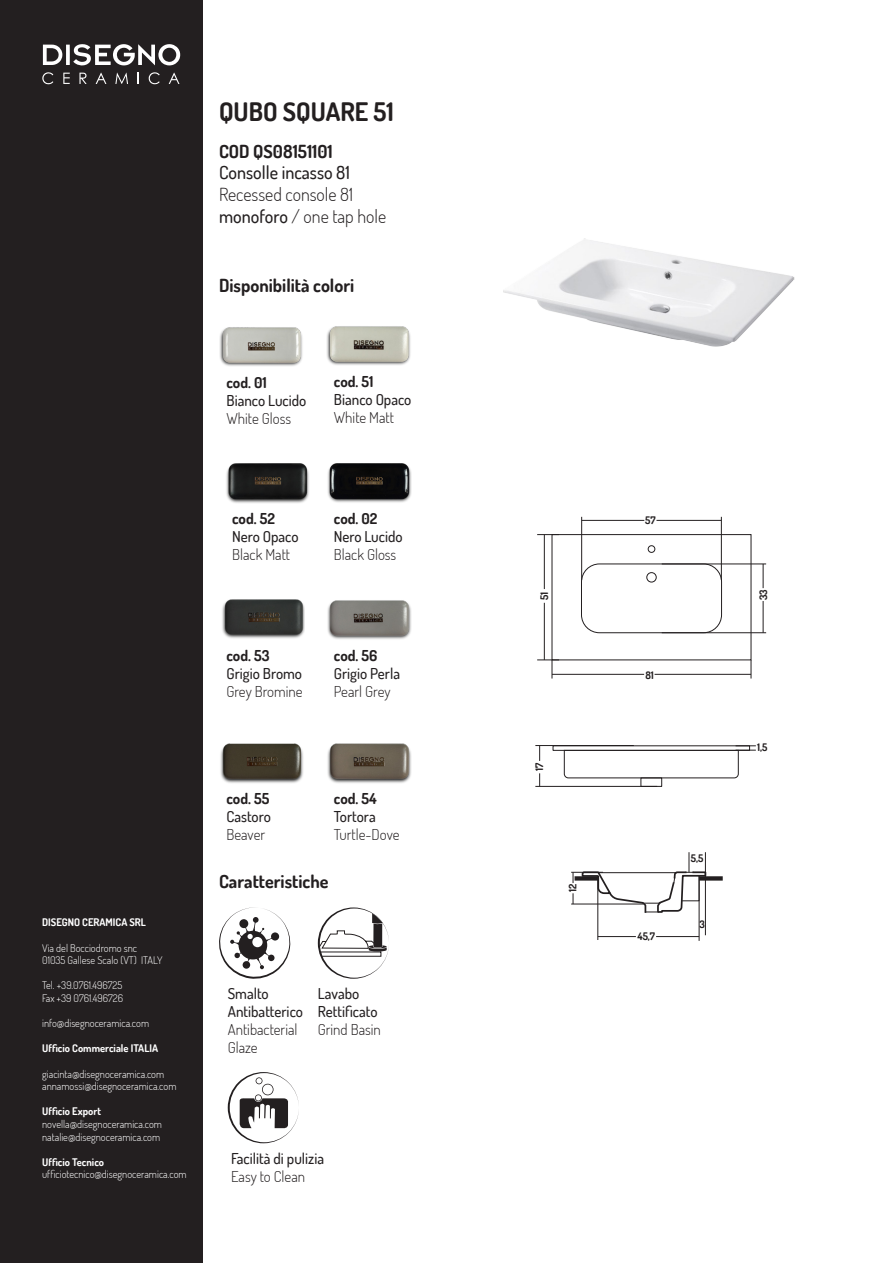
<style>
.page{position:relative;width:893px;height:1263px;background:#fff}
.page>*{position:absolute;margin:0;border:0;box-sizing:border-box;transform-origin:0 0}
.t1{font:700 25.5px "Dosis";color:#231f20}
.t2{font:700 18px "Dosis";color:#231f20}
.t3{font:300 18px "Dosis";color:#231f20}
.t4{font:500 18px "Dosis";color:#231f20}
.t5{font:500 15px/18px "Dosis";color:#231f20}
.t6{font:300 15px/18px "Dosis";color:#231f20}
.t7{font:700 15px "Dosis";color:#231f20}
.t8{font:300 10.5px/12.6px "Dosis";color:#fff}
.t9{font:700 10.5px "Dosis";color:#fff}
.t10{font:700 10.35px "Dosis";color:#231f20}
.s1{font-weight:500}
</style>
<div class="page">
<div style="left:0;top:0;width:202px;height:1263px;background:#231f20"></div>
<svg style="left:42px;top:72px;width:11px;height:12px"></svg>
<svg style="left:149px;top:72px;width:11px;height:12px"></svg>
<svg style="left:43px;top:44px;width:137px;height:22px"></svg>
<svg style="left:115px;top:73px;width:13px;height:11px"></svg>
<svg style="left:79px;top:73px;width:8px;height:11px"></svg>
<svg style="left:63px;top:73px;width:7px;height:11px"></svg>
<svg style="left:169px;top:73px;width:10px;height:11px"></svg>
<svg style="left:96px;top:73px;width:10px;height:11px"></svg>
<svg style="left:219px;top:907px;width:72px;height:72px"></svg>
<svg style="left:228px;top:1072px;width:71px;height:71px"></svg>
<img style="left:219px;top:327px;width:84px;height:39px">
<img style="left:222px;top:599px;width:82px;height:40px">
<img style="left:326px;top:326px;width:85px;height:39px">
<img style="left:226px;top:463px;width:83px;height:40px">
<img style="left:327px;top:463px;width:84px;height:40px">
<img style="left:327px;top:600px;width:84px;height:39px">
<img style="left:220px;top:743px;width:84px;height:40px">
<img style="left:327px;top:743px;width:84px;height:40px">
<svg style="left:318px;top:907px;width:71px;height:72px"></svg>
<img style="left:503px;top:238px;width:292px;height:109px">
<div style="left:552px;top:534px;width:199px;height:126px;border:1px solid #231f20"></div>
<div style="left:648px;top:545px;width:7px;height:8px;border:1px solid #231f20;border-radius:50%"></div>
<div style="left:646px;top:572px;width:11px;height:10px;border:1px solid #231f20;border-radius:50%"></div>
<div style="left:581px;top:563px;width:141px;height:70px;border:1px solid #231f20;border-radius:18px"></div>
<div style="left:553px;top:745px;width:197px;height:6px;border:1px solid #231f20"></div>
<div style="left:640px;top:777px;width:22px;height:10px;border:1px solid #231f20"></div>
<hr style="left:535px;top:745px;width:99px;height:1px;background:#231f20">
<hr style="left:535px;top:786px;width:122px;height:1px;background:#231f20">
<svg style="left:539px;top:773px;width:1px;height:13px"></svg>
<svg style="left:539px;top:746px;width:1px;height:15px"></svg>
<svg style="left:537px;top:534px;width:22px;height:1px"></svg>
<hr style="left:544px;top:603px;width:1px;height:57px;background:#231f20">
<hr style="left:544px;top:535px;width:1px;height:54px;background:#231f20">
<hr style="left:662px;top:564px;width:104px;height:1px;background:#231f20">
<hr style="left:662px;top:632px;width:104px;height:1px;background:#231f20">
<hr style="left:763px;top:601px;width:1px;height:32px;background:#231f20">
<svg style="left:763px;top:564px;width:1px;height:24px"></svg>
<hr style="left:581px;top:517px;width:1px;height:63px;background:#231f20">
<hr style="left:582px;top:520px;width:62px;height:1px;background:#231f20">
<hr style="left:721px;top:517px;width:1px;height:63px;background:#231f20">
<hr style="left:656px;top:520px;width:65px;height:1px;background:#231f20">
<svg style="left:537px;top:660px;width:22px;height:18px"></svg>
<svg style="left:751px;top:660px;width:1px;height:18px"></svg>
<hr style="left:654px;top:674px;width:97px;height:1px;background:#231f20">
<hr style="left:552px;top:674px;width:92px;height:1px;background:#231f20">
<svg style="left:563px;top:745px;width:193px;height:34px"></svg>
<hr style="left:598px;top:877px;width:1px;height:63px;background:#231f20">
<hr style="left:699px;top:876px;width:1px;height:65px;background:#231f20">
<hr style="left:656px;top:936px;width:43px;height:1px;background:#231f20">
<hr style="left:598px;top:936px;width:38px;height:1px;background:#231f20">
<hr style="left:705px;top:873px;width:1px;height:62px;background:#231f20">
<svg style="left:581px;top:852px;width:126px;height:62px"></svg>
<hr style="left:571px;top:872px;width:32px;height:1px;background:#231f20">
<hr style="left:571px;top:904px;width:72px;height:1px;background:#231f20">
<div style="left:699px;top:876px;width:24px;height:5px;background:#231f20"></div>
<div style="left:575px;top:876px;width:23px;height:5px;background:#231f20"></div>
<p class="t1" style="left:219px;top:95px;width:176px">QUBO SQUARE 51</p>
<p class="t2" style="left:219px;top:140px;width:115px">COD QS08151101</p>
<p class="t4" style="left:219px;top:161px;width:132px">Consolle incasso 81</p>
<p class="t3" style="left:219px;top:182px;width:135px">Recessed console 81</p>
<p class="t3" style="left:219px;top:204px;width:169px"><span class="s1">monoforo</span> / one tap hole</p>
<h2 class="t2" style="left:219px;top:274px;width:137px">Disponibilità colori</h2>
<h3 class="t7" style="left:226px;top:373px;width:42px">cod. 01</h3>
<h3 class="t5" style="left:226px;top:391px;width:81px">Bianco Lucido</h3>
<h3 class="t6" style="left:226px;top:409px;width:66px">White Gloss</h3>
<h3 class="t7" style="left:334px;top:372px;width:41px">cod. 51</h3>
<h3 class="t5" style="left:334px;top:390px;width:79px">Bianco Opaco</h3>
<h3 class="t6" style="left:334px;top:408px;width:62px">White Matt</h3>
<h3 class="t7" style="left:232px;top:509px;width:44px">cod. 52</h3>
<h3 class="t5" style="left:232px;top:527px;width:68px">Nero Opaco</h3>
<h3 class="t6" style="left:232px;top:545px;width:60px">Black Matt</h3>
<h3 class="t7" style="left:334px;top:509px;width:45px">cod. 02</h3>
<h3 class="t5" style="left:334px;top:527px;width:70px">Nero Lucido</h3>
<h3 class="t6" style="left:334px;top:545px;width:64px">Black Gloss</h3>
<h3 class="t7" style="left:226px;top:646px;width:45px">cod. 53</h3>
<h3 class="t5" style="left:226px;top:664px;width:77px">Grigio Bromo</h3>
<h3 class="t6" style="left:226px;top:682px;width:78px">Grey Bromine</h3>
<h3 class="t7" style="left:334px;top:646px;width:45px">cod. 56</h3>
<h3 class="t5" style="left:334px;top:664px;width:68px">Grigio Perla</h3>
<h3 class="t6" style="left:334px;top:682px;width:58px">Pearl Grey</h3>
<p class="t9" style="left:42px;top:916px;width:105px">DISEGNO CERAMICA SRL</p>
<p class="t8" style="left:42px;top:941px;width:122px">Via del Bocciodromo snc<br>01035 Gallese Scalo (VT) ITALY</p>
<p class="t8" style="left:42px;top:979px;width:83px">Tel. +39.0761.496725<br>Fax +39 0761.496726</p>
<p class="t8" style="left:42px;top:1017px;width:108px">info@disegnoceramica.com</p>
<p class="t9" style="left:42px;top:1042px;width:117px">Ufficio Commerciale ITALIA</p>
<p class="t8" style="left:42px;top:1067px;width:136px">giacinta@disegnoceramica.com annamossi@disegnoceramica.com</p>
<p class="t9" style="left:42px;top:1105px;width:60px">Ufficio Export</p>
<p class="t8" style="left:42px;top:1117px;width:121px">novella@disegnoceramica.com natalie@disegnoceramica.com</p>
<p class="t9" style="left:42px;top:1155px;width:63px">Ufficio Tecnico</p>
<p class="t8" style="left:42px;top:1168px;width:146px">ufficiotecnico@disegnoceramica.com</p>
<h3 class="t7" style="left:226px;top:789px;width:44px">cod. 55</h3>
<h3 class="t5" style="left:226px;top:807px;width:46px">Castoro</h3>
<h3 class="t6" style="left:226px;top:825px;width:40px">Beaver</h3>
<h3 class="t7" style="left:334px;top:789px;width:44px">cod. 54</h3>
<h3 class="t5" style="left:334px;top:807px;width:43px">Tortora</h3>
<h3 class="t6" style="left:334px;top:825px;width:67px">Turtle-Dove</h3>
<h2 class="t2" style="left:219px;top:870px;width:111px">Caratteristiche</h2>
<h3 class="t5" style="left:228px;top:984px;width:77px">Smalto<br>Antibatterico</h3>
<h3 class="t6" style="left:228px;top:1020px;width:71px">Antibacterial<br>Glaze</h3>
<h3 class="t5" style="left:318px;top:984px;width:61px">Lavabo<br>Rettificato</h3>
<h3 class="t6" style="left:318px;top:1020px;width:65px">Grind Basin</h3>
<h3 class="t5" style="left:231px;top:1149px;width:95px">Facilità di pulizia</h3>
<h3 class="t6" style="left:231px;top:1167px;width:76px">Easy to Clean</h3>
<p class="t10" style="left:538px;top:600px;width:10px;rotate:-90deg">51</p>
<p class="t10" style="left:533px;top:771px;width:10px;rotate:-90deg">17</p>
<p class="t10" style="left:566px;top:892px;width:10px;rotate:-90deg">12</p>
<p class="t10" style="left:645px;top:514px;width:12px">57</p>
<p class="t10" style="left:645px;top:668px;width:10px">81</p>
<p class="t10" style="left:637px;top:929px;width:19px">45,7</p>
<p class="t10" style="left:691px;top:852px;width:14px">5,5</p>
<p class="t10" style="left:699px;top:917px;width:7px">3</p>
<p class="t10" style="left:756px;top:600px;width:12px;rotate:-90deg">33</p>
<p class="t10" style="left:757px;top:741px;width:12px">1,5</p>
</div>
